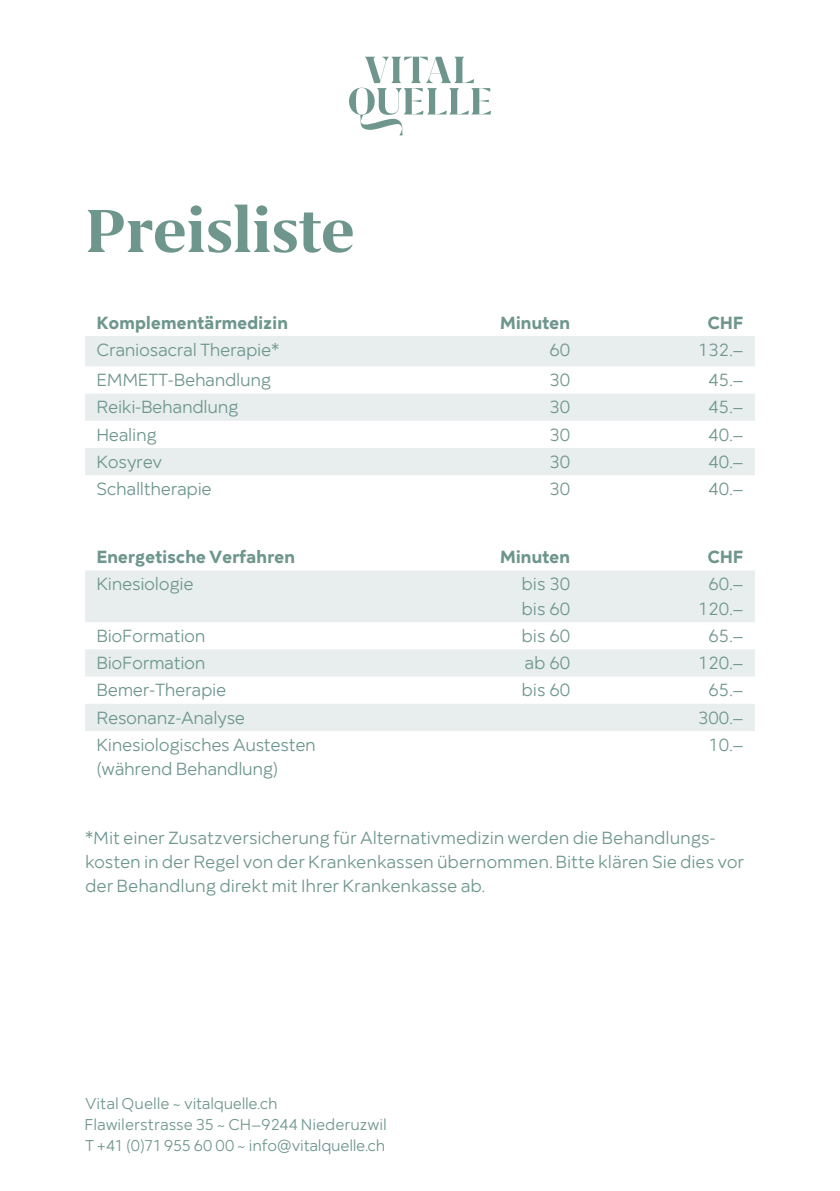
<style>
.page{position:relative;width:840px;height:1191px;background:#fff}
.page>*{position:absolute;margin:0;border:0;box-sizing:border-box;transform-origin:0 0}
.t1{font:700 70px "Grifo S";color:#6e968d}
.t2{font:18px/24.4px "Mirai";letter-spacing:-.02em;color:#6e968d}
.t3{font:700 18px "Mirai";letter-spacing:-.02em;color:#6e968d}
.t4{font:16px/21px "Mirai";letter-spacing:-.01em;color:#6e968d}
</style>
<div class="page">
<svg style="left:349px;top:57px;width:141px;height:78px"></svg>
<svg style="left:85px;top:336px;width:669px;height:139px;fill:#e7eeed"></svg>
<svg style="left:85px;top:570px;width:669px;height:161px;fill:#e7eeed"></svg>
<p class="t1" style="left:85px;top:192px;width:271px">Preisliste</p>
<p class="t3" style="left:96px;top:308px;width:193px">Komplementärmedizin</p>
<p class="t3" style="left:499px;top:308px;width:72px">Minuten</p>
<p class="t3" style="left:707px;top:308px;width:38px">CHF</p>
<p class="t2" style="left:96px;top:336px;width:184px">Craniosacral Therapie*</p>
<p class="t2" style="left:549px;top:336px;width:22px">60</p>
<p class="t2" style="left:697px;top:336px;width:47px">132.–</p>
<p class="t2" style="left:96px;top:366px;width:176px">EMMETT-Behandlung</p>
<p class="t2" style="left:549px;top:366px;width:22px">30</p>
<p class="t2" style="left:708px;top:366px;width:36px">45.–</p>
<p class="t2" style="left:96px;top:393px;width:143px">Reiki-Behandlung</p>
<p class="t2" style="left:549px;top:393px;width:22px">30</p>
<p class="t2" style="left:708px;top:393px;width:36px">45.–</p>
<p class="t2" style="left:96px;top:421px;width:62px">Healing</p>
<p class="t2" style="left:549px;top:421px;width:22px">30</p>
<p class="t2" style="left:708px;top:421px;width:36px">40.–</p>
<p class="t2" style="left:96px;top:448px;width:67px">Kosyrev</p>
<p class="t2" style="left:549px;top:448px;width:22px">30</p>
<p class="t2" style="left:708px;top:448px;width:36px">40.–</p>
<p class="t2" style="left:96px;top:475px;width:117px">Schalltherapie</p>
<p class="t2" style="left:549px;top:475px;width:22px">30</p>
<p class="t2" style="left:708px;top:475px;width:36px">40.–</p>
<p class="t3" style="left:96px;top:542px;width:200px">Energetische Verfahren</p>
<p class="t3" style="left:499px;top:542px;width:72px">Minuten</p>
<p class="t3" style="left:707px;top:542px;width:38px">CHF</p>
<p class="t2" style="left:96px;top:570px;width:99px">Kinesiologie</p>
<p class="t2" style="left:521px;top:570px;width:50px">bis 30</p>
<p class="t2" style="left:521px;top:595px;width:50px">bis 60</p>
<p class="t2" style="left:708px;top:570px;width:36px">60.–</p>
<p class="t2" style="left:697px;top:595px;width:47px">120.–</p>
<p class="t2" style="left:96px;top:622px;width:110px">BioFormation</p>
<p class="t2" style="left:521px;top:622px;width:50px">bis 60</p>
<p class="t2" style="left:708px;top:622px;width:36px">65.–</p>
<p class="t2" style="left:96px;top:649px;width:110px">BioFormation</p>
<p class="t2" style="left:524px;top:649px;width:47px">ab 60</p>
<p class="t2" style="left:697px;top:649px;width:47px">120.–</p>
<p class="t2" style="left:96px;top:676px;width:131px">Bemer-Therapie</p>
<p class="t2" style="left:521px;top:676px;width:50px">bis 60</p>
<p class="t2" style="left:708px;top:676px;width:36px">65.–</p>
<p class="t2" style="left:96px;top:704px;width:150px">Resonanz-Analyse</p>
<p class="t2" style="left:697px;top:704px;width:47px">300.–</p>
<p class="t2" style="left:96px;top:731px;width:221px">Kinesiologisches Austesten (während Behandlung)</p>
<p class="t2" style="left:708px;top:731px;width:36px">10.–</p>
<p class="t2" style="left:85px;top:823px;width:660px">*Mit einer Zusatzversicherung für Alternativmedizin werden die Behandlungs&shy;kosten in der Regel von der Krankenkassen übernommen. Bitte klären Sie dies vor der Behandlung direkt mit Ihrer Krankenkasse ab.</p>
<p class="t4" style="left:85px;top:1092px;width:194px">Vital Quelle ~ vitalquelle.ch</p>
<p class="t4" style="left:84px;top:1113px;width:304px">Flawilerstrasse 35 ~ CH – 9244 Niederuzwil<br>T +41 (0)71 955 60 00 ~ info@vitalquelle.ch</p>
</div>
